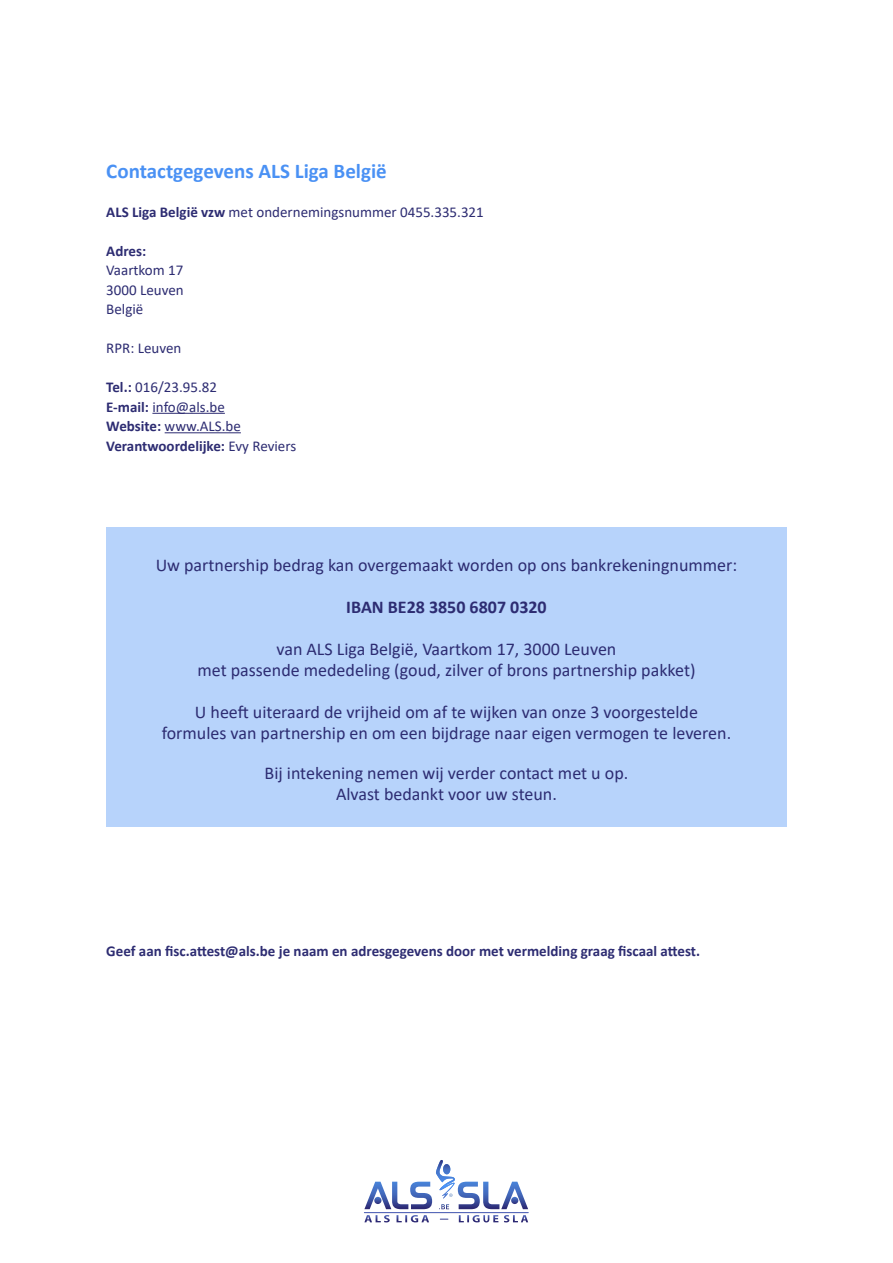
<style>
.page{position:relative;width:893px;height:1263px;background:#fff}
.page>*{position:absolute;margin:0;border:0;box-sizing:border-box;transform-origin:0 0}
.t1{font:700 21px "Calibri";color:#4a91f4}
.t2{font:18px/21px "Calibri";color:#2d2c72;text-align:center}
.t3{font:700 18px "Calibri";color:#2d2c72}
.t4{font:15px/19.5px "Calibri";color:#2d2c72;text-align:justify}
.t5{font:700 15px "Calibri";color:#2d2c72}
.s1{font-weight:700}
</style>
<div class="page">
<hr style="left:364px;top:1212px;width:165px;height:1px;background:#586aba">
<svg style="left:364px;top:1215px;width:164px;height:7px"></svg>
<svg style="left:439px;top:1204px;width:10px;height:5px"></svg>
<svg style="left:436px;top:1160px;width:17px;height:37px"></svg>
<svg style="left:374px;top:1197px;width:7px;height:7px"></svg>
<svg style="left:511px;top:1197px;width:7px;height:7px"></svg>
<div style="left:106px;top:527px;width:681px;height:300px;background:#b7d3fb"></div>
<hr style="left:152px;top:413px;width:73px;height:1px;background:#2d2c72">
<hr style="left:165px;top:432px;width:76px;height:1px;background:#2d2c72">
<p class="t1" style="left:106px;top:156px;width:282px">Contactgegevens ALS Liga België</p>
<p class="t4" style="left:106px;top:201px;width:379px"><span class="s1">ALS Liga België vzw</span> met ondernemingsnummer 0455.335.321</p>
<p class="t5" style="left:106px;top:240px;width:41px">Adres:</p>
<p class="t4" style="left:106px;top:260px;width:79px">Vaartkom 17<br>3000 Leuven België</p>
<p class="t4" style="left:106px;top:338px;width:77px">RPR: Leuven</p>
<p class="t4" style="left:106px;top:377px;width:191px;text-align:left"><span class="s1">Tel.:</span> 016/23.95.82<br><span class="s1">E-mail:</span> info@als.be<br><span class="s1">Website:</span> www.ALS.be<br><span class="s1">Verantwoordelijke:</span> Evy Reviers</p>
<p class="t2" style="left:156px;top:554px;width:583px">Uw partnership bedrag kan overgemaakt worden op ons bankrekeningnummer:</p>
<p class="t3" style="left:346px;top:594px;width:202px">IBAN BE28 3850 6807 0320</p>
<p class="t2" style="left:197px;top:638px;width:499px">van ALS Liga België, Vaartkom 17, 3000 Leuven<br>met passende mededeling (goud, zilver of brons partnership pakket)</p>
<p class="t2" style="left:162px;top:701px;width:571px">U heeft uiteraard de vrijheid om af te wijken van onze 3 voorgestelde formules van partnership en om een bijdrage naar eigen vermogen te leveren.</p>
<p class="t2" style="left:265px;top:762px;width:365px">Bij intekening nemen wij verder contact met u op.<br>Alvast bedankt voor uw steun.</p>
<p class="t5" style="left:106px;top:940px;width:595px">Geef aan fisc.attest@als.be je naam en adresgegevens door met vermelding graag fiscaal attest.</p>
</div>
